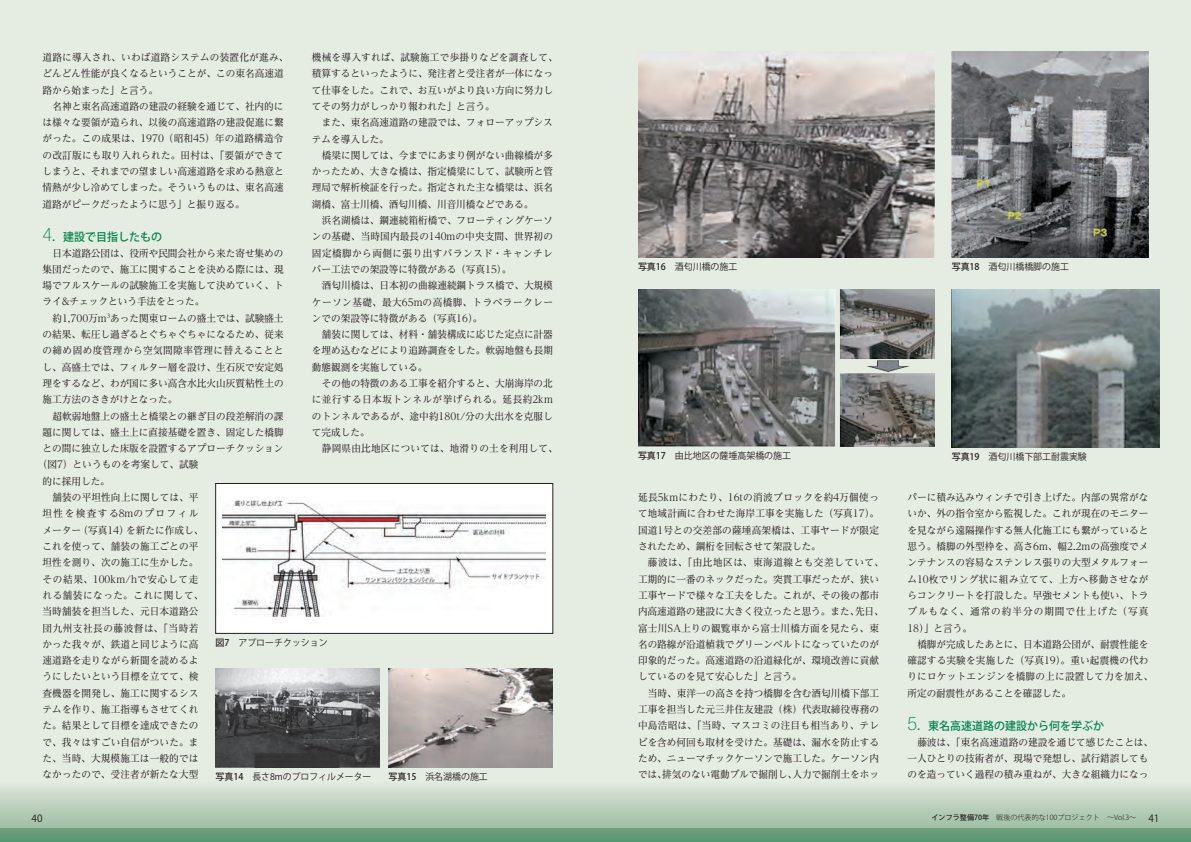
<style>
.page{position:relative;width:1191px;height:842px;background:#e5ece2}
.page>*{position:absolute;margin:0;border:0;box-sizing:border-box;transform-origin:0 0}
.t1{font:500 11.3px "Koz Go Pro";color:#00854a}
.t2{font:10px "Koz Go Pro";color:#231f20}
.t3{font:9.9px/16.3px "Reim Pro";color:#231f20;text-align:justify}
.t4{font:9.9px "Reim Pro";letter-spacing:.055em;color:#231f20}
.t5{font:9.9px "Reim Pro";letter-spacing:.025em;color:#231f20}
.t6{font:9.9px "Reim Pro";letter-spacing:.075em;color:#231f20}
.t7{font:9.9px "Reim Pro";letter-spacing:.15em;color:#231f20}
.t8{font:9.2px "Koz Go Pro";color:#231f20}
.t9{font:9.2px "Koz Go Pro";color:#231f20;scale:.96 1}
.t10{font:300 7.1px "Koz Go Pro";color:#231f20}
.s1{font-family:"Helvetica Neue";font-weight:100;font-stretch:condensed;font-size:18.4px}
.s2{font-weight:500}
.s3{font-weight:400;font-size:10px}
</style>
<div class="page">
<svg style="left:0;top:787px;width:1191px;height:41px;background:#bbd0bc"></svg>
<svg style="left:0;top:828px;width:1191px;height:14px;background:#639a76"></svg>
<div style="left:216px;top:483px;width:337px;height:150px;background:#fff"></div>
<img style="left:223px;top:500px;width:322px;height:117px">
<div style="left:215px;top:483px;width:338px;height:150px;border:1px solid #231f20"></div>
<img style="left:638px;top:290px;width:296px;height:156px">
<img style="left:951px;top:51px;width:197px;height:207px">
<img style="left:951px;top:290px;width:208px;height:157px">
<img style="left:215px;top:668px;width:165px;height:99px">
<img style="left:388px;top:668px;width:165px;height:99px">
<img style="left:638px;top:51px;width:296px;height:207px">
<p class="t3" style="left:43px;top:49px;width:247px;text-align:left">道路に導入され、いわば道路システムの装置化が進み、どんどん性能が良くなるということが、この東名高速道路から始まった｣と言う。</p>
<p class="t3" style="left:43px;top:98px;width:243px;text-indent:10px">名神と東名高速道路の建設の経験を通じて、社内的には様々な要領が造られ、以後の高速道路の建設促進に繋がった。この成果は、1970（昭和45）年の道路構造令の改訂版にも取り入れられた。田村は、「要領ができてしまうと、それまでの望ましい高速道路を求める熱意と情熱が少し冷めてしまった。そういうものは、東名高速道路がピークだったように思う」と振り返る。</p>
<p class="t1" style="left:43px;top:229px;width:121px"><span class="s1">4</span>．建設で目指したもの</p>
<p class="t3" style="left:43px;top:244px;width:243px;text-indent:10px">日本道路公団は、役所や民間会社から来た寄せ集めの集団だったので、施工に関することを決める際には、現場でフルスケールの試験施工を実施して決めていく、トライ&amp;チェックという手法をとった。</p>
<p class="t3" style="left:43px;top:310px;width:243px;text-indent:10px">約1,700万m<sup>3</sup>あった関東ロームの盛土では、試験盛土の結果、転圧し過ぎるとぐちゃぐちゃになるため、従来の締め固め度管理から空気間隙率管理に替えることとし、高盛土では、フィルター層を設け、生石灰で安定処理をするなど、わが国に多い高含水比火山灰質粘性土の施工方法のさきがけとなった。</p>
<p class="t3" style="left:52px;top:407px;width:232px">超軟弱地盤上の盛土と橋梁との継ぎ目の段差解消の課</p>
<p class="t3" style="left:43px;top:424px;width:243px">題に関しては、盛土上に直接基礎を置き、固定した橋脚</p>
<p class="t3" style="left:43px;top:440px;width:242px">との間に独立した床版を設置するアプローチクッション</p>
<p class="t3" style="left:38px;top:456px;width:162px">（図7）というものを考案して、試験</p>
<p class="t3" style="left:43px;top:473px;width:69px">的に採用した。</p>
<p class="t3" style="left:52px;top:489px;width:147px">舗装の平坦性向上に関しては、平</p>
<p class="t7" style="left:43px;top:505px;width:157px">坦性を検査する8mのプロフィル</p>
<p class="t3" style="left:43px;top:522px;width:162px">メーター（写真14）を新たに作成し、</p>
<p class="t3" style="left:43px;top:538px;width:157px">これを使って、舗装の施工ごとの平</p>
<p class="t3" style="left:43px;top:554px;width:157px">坦性を測り、次の施工に生かした。</p>
<p class="t6" style="left:43px;top:571px;width:157px">その結果、100km/hで安心して走</p>
<p class="t4" style="left:43px;top:587px;width:162px">れる舗装になった。これに関して、</p>
<p class="t3" style="left:43px;top:603px;width:157px">当時舗装を担当した、元日本道路公</p>
<p class="t4" style="left:43px;top:620px;width:157px">団九州支社長の藤波督は、「当時若</p>
<p class="t3" style="left:43px;top:636px;width:157px">かった我々が、鉄道と同じように高</p>
<p class="t3" style="left:43px;top:652px;width:157px">速道路を走りながら新聞を読めるよ</p>
<p class="t3" style="left:43px;top:668px;width:157px">うにしたいという目標を立てて、検</p>
<p class="t3" style="left:43px;top:685px;width:157px">査機器を開発し、施工に関するシス</p>
<p class="t3" style="left:43px;top:701px;width:157px">テムを作り、施工指導もさせてくれ</p>
<p class="t3" style="left:43px;top:717px;width:157px">た。結果として目標を達成できたの</p>
<p class="t3" style="left:43px;top:733px;width:157px">で、我々はすごい自信がついた。ま</p>
<p class="t3" style="left:43px;top:750px;width:157px">た、当時、大規模施工は一般的では</p>
<p class="t3" style="left:43px;top:766px;width:157px">なかったので、受注者が新たな大型</p>
<p class="t3" style="left:312px;top:49px;width:247px;text-align:left">機械を導入すれば、試験施工で歩掛りなどを調査して、積算するといったように、発注者と受注者が一体になって仕事をした。これで、お互いがより良い方向に努力してその努力がしっかり報われた」と言う。</p>
<p class="t3" style="left:312px;top:114px;width:242px;text-indent:10px">また、東名高速道路の建設では、フォローアップシステムを導入した。</p>
<p class="t3" style="left:312px;top:147px;width:243px;text-indent:10px">橋梁に関しては、今までにあまり例がない曲線橋が多かったため、大きな橋は、指定橋梁にして、試験所と管理局で解析検証を行った。指定された主な橋梁は、浜名湖橋、富士川橋、酒匂川橋、川音川橋などである。</p>
<p class="t3" style="left:312px;top:212px;width:243px;text-indent:10px">浜名湖橋は、鋼連続箱桁橋で、フローティングケーソンの基礎、当時国内最長の140mの中央支間、世界初の固定橋脚から両側に張り出すバランスド・キャンチレバー工法での架設等に特徴がある（写真15）。</p>
<p class="t3" style="left:312px;top:277px;width:243px;text-indent:10px">酒匂川橋は、日本初の曲線連続鋼トラス橋で、大規模ケーソン基礎、最大65mの高橋脚、トラベラークレーンでの架設等に特徴がある（写真16）。</p>
<p class="t3" style="left:312px;top:326px;width:243px;text-indent:10px">舗装に関しては、材料・舗装構成に応じた定点に計器を埋め込むなどにより追跡調査をした。軟弱地盤も長期動態観測を実施している。</p>
<p class="t3" style="left:312px;top:375px;width:242px;text-indent:10px">その他の特徴のある工事を紹介すると、大崩海岸の北に並行する日本坂トンネルが挙げられる。延長約2kmのトンネルであるが、途中約180t/分の大出水を克服して完成した。</p>
<p class="t5" style="left:322px;top:440px;width:237px">静岡県由比地区については、地滑りの土を利用して、</p>
<p class="t8" style="left:215px;top:636px;width:114px"><span class="s2">図7</span>　アプローチクッション</p>
<p class="t9" style="left:215px;top:771px;width:164px"><span class="s2">写真14</span> 長さ8mのプロフィルメーター</p>
<p class="t8" style="left:388px;top:771px;width:101px"><span class="s2">写真15</span>　浜名湖橋の施工</p>
<p class="t8" style="left:638px;top:261px;width:101px"><span class="s2">写真16</span>　酒匂川橋の施工</p>
<p class="t8" style="left:951px;top:261px;width:119px"><span class="s2">写真18</span>　酒匂川橋橋脚の施工</p>
<p class="t8" style="left:638px;top:449px;width:155px"><span class="s2">写真17</span>　由比地区の薩埵高架橋の施工</p>
<p class="t3" style="left:638px;top:489px;width:243px">延長5kmにわたり、16tの消波ブロックを約4万個使って地域計画に合わせた海岸工事を実施した（写真17）。国道1号との交差部の薩埵高架橋は、工事ヤードが限定されたため、鋼桁を回転させて架設した。</p>
<p class="t3" style="left:638px;top:554px;width:247px;text-align:left;text-indent:10px">藤波は、「由比地区は、東海道線とも交差していて、工期的に一番のネックだった。突貫工事だったが、狭い工事ヤードで様々な工夫をした。これが、その後の都市内高速道路の建設に大きく役立ったと思う。また、先日、富士川SA上りの観覧車から富士川橋方面を見たら、東名の路線が沿道植栽でグリーンベルトになっていたのが印象的だった。高速道路の沿道緑化が、環境改善に貢献しているのを見て安心した」と言う。</p>
<p class="t3" style="left:638px;top:685px;width:243px;text-indent:10px">当時、東洋一の高さを持つ橋脚を含む酒匂川橋下部工工事を担当した元三井住友建設（株）代表取締役専務の中島浩昭は、「当時、マスコミの注目も相当あり、テレビを含め何回も取材を受けた。基礎は、漏水を防止するため、ニューマチックケーソンで施工した。ケーソン内では、排気のない電動ブルで掘削し、人力で掘削土をホッ</p>
<p class="t8" style="left:951px;top:450px;width:137px"><span class="s2">写真19</span>　酒匂川橋下部工耐震実験</p>
<p class="t3" style="left:907px;top:489px;width:243px">パーに積み込みウィンチで引き上げた。内部の異常がないか、外の指令室から監視した。これが現在のモニターを見ながら遠隔操作する無人化施工にも繋がっていると思う。橋脚の外型枠を、高さ6m、幅2.2mの高強度でメンテナンスの容易なステンレス張りの大型メタルフォーム10枚でリング状に組み立てて、上方へ移動させながらコンクリートを打設した。早強セメントも使い、トラブルもなく、通常の約半分の期間で仕上げた（写真18）」と言う。</p>
<p class="t3" style="left:907px;top:636px;width:247px;text-align:left;text-indent:10px">橋脚が完成したあとに、日本道路公団が、耐震性能を確認する実験を実施した（写真19）。重い起震機の代わりにロケットエンジンを橋脚の上に設置して力を加え、所定の耐震性があることを確認した。</p>
<p class="t1" style="left:907px;top:718px;width:198px"><span class="s1">5</span>．東名高速道路の建設から何を学ぶか</p>
<p class="t3" style="left:907px;top:733px;width:247px;text-align:left;text-indent:10px">藤波は、｢東名高速道路の建設を通じて感じたことは、一人ひとりの技術者が、現場で発想し、試行錯誤してものを造っていく過程の積み重ねが、大きな組織力になっ</p>
<p class="t2" style="left:31px;top:812px;width:13px">40</p>
<p class="t10" style="left:931px;top:813px;width:229px"><span class="s2">インフラ整備70年</span> 戦後の代表的な100プロジェクト　〜Vol.3〜 <span class="s3">41</span></p>
</div>
